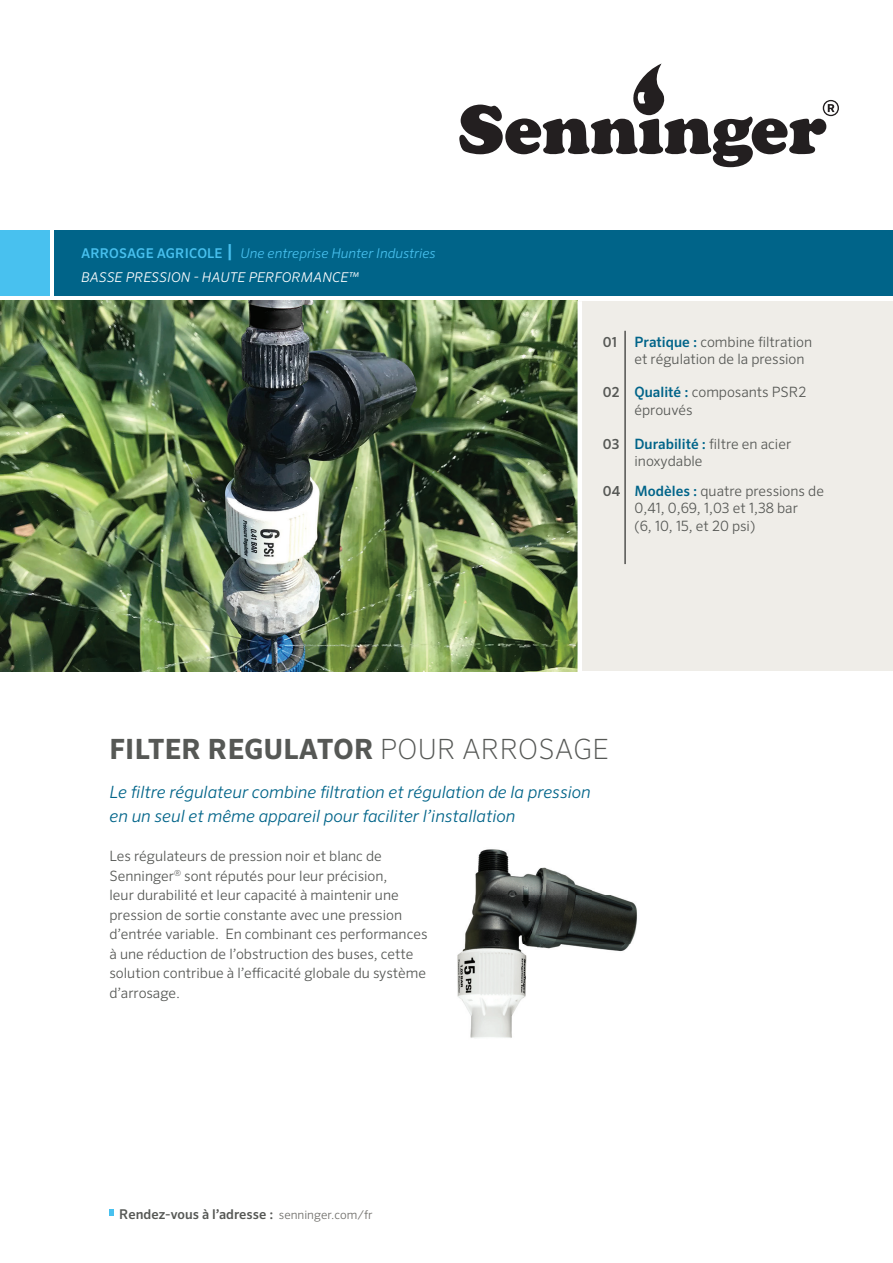
<style>
.page{position:relative;width:893px;height:1263px;background:#fff}
.page>*{position:absolute;margin:0;border:0;box-sizing:border-box;transform-origin:0 0}
.t1{font:700 27.9px "Sero Pro";letter-spacing:.01em;color:#565855}
.t2{font:italic 300 16.95px/24px "Sero Pro";color:#006489}
.t3{font:300 14.25px/19.5px "Sero Pro";color:#565855}
.t4{font:italic 300 13.5px/24px "Sero Pro";color:#fff}
.t5{font:500 13.5px "Sero Pro";color:#565855}
.s1{font-weight:500;font-style:normal;color:#48c1ef}
.s2{font-weight:500;font-style:normal;font-size:18px;color:#48c1ef}
.s3{color:#48c1ef}
.s4{font-weight:500;font-size:13.8px}
.s5{font-weight:500;color:#006489}
.s6{font-weight:200}
.s7{font-weight:300;font-size:12px;color:#706f6b}
</style>
<div class="page">
<div style="left:0;top:230px;width:50px;height:66px;background:#48c1ef"></div>
<svg style="left:459px;top:63px;width:380px;height:104px"></svg>
<div style="left:54px;top:230px;width:839px;height:66px;background:#006489"></div>
<svg style="left:109px;top:1209px;width:5px;height:7px"></svg>
<div style="left:579px;top:301px;width:314px;height:370px;background:#efede8"></div>
<img style="left:0;top:301px;width:577px;height:370px">
<hr style="left:625px;top:331px;width:1px;height:233px;background:#040503">
<hr style="left:578px;top:301px;width:4px;height:371px;background:#fff">
<img style="left:457px;top:849px;width:180px;height:189px">
<p class="t4" style="left:81px;top:241px;width:356px"><span class="s1">ARROSAGE AGRICOLE</span> <span class="s2">|</span> <span class="s3">Une entreprise Hunter Industries<br></span>BASSE PRESSION - HAUTE PERFORMANCE™</p>
<p class="t3" style="left:634px;top:333px;width:179px;line-height:17.1px;text-indent:-31px"><span class="s4">01</span> <span class="s5">Pratique :</span> combine filtration et régulation de la pression</p>
<p class="t3" style="left:634px;top:383px;width:173px;line-height:18px;text-indent:-31px"><span class="s4">02</span> <span class="s5">Qualité :</span> composants PSR2 éprouvés</p>
<p class="t3" style="left:634px;top:435px;width:158px;line-height:17.1px;text-indent:-32px"><span class="s4">03</span> <span class="s5">Durabilité :</span> filtre en acier inoxydable</p>
<p class="t3" style="left:634px;top:482px;width:191px;line-height:17.5px;text-indent:-31px"><span class="s4">04</span> <span class="s5">Modèles :</span> quatre pressions de<br>0,41, 0,69, 1,03 et 1,38 bar<br>(6, 10, 15, et 20 psi)</p>
<h1 class="t1" style="left:110px;top:732px;width:501px">FILTER REGULATOR <span class="s6">POUR ARROSAGE</span></h1>
<p class="t2" style="left:109px;top:780px;width:483px">Le filtre régulateur combine filtration et régulation de la pression en un seul et même appareil pour faciliter l’installation</p>
<p class="t3" style="left:109px;top:846px;width:319px">Les régulateurs de pression noir et blanc de Senninger<sup>®</sup> sont réputés pour leur précision,<br>leur durabilité et leur capacité à maintenir une pression de sortie constante avec une pression d’entrée variable. En combinant ces performances à une réduction de l’obstruction des buses, cette solution contribue à l’efficacité globale du système d’arrosage.</p>
<p class="t5" style="left:119px;top:1206px;width:255px">Rendez-vous à l’adresse : <span class="s7">senninger.com/fr</span></p>
</div>
